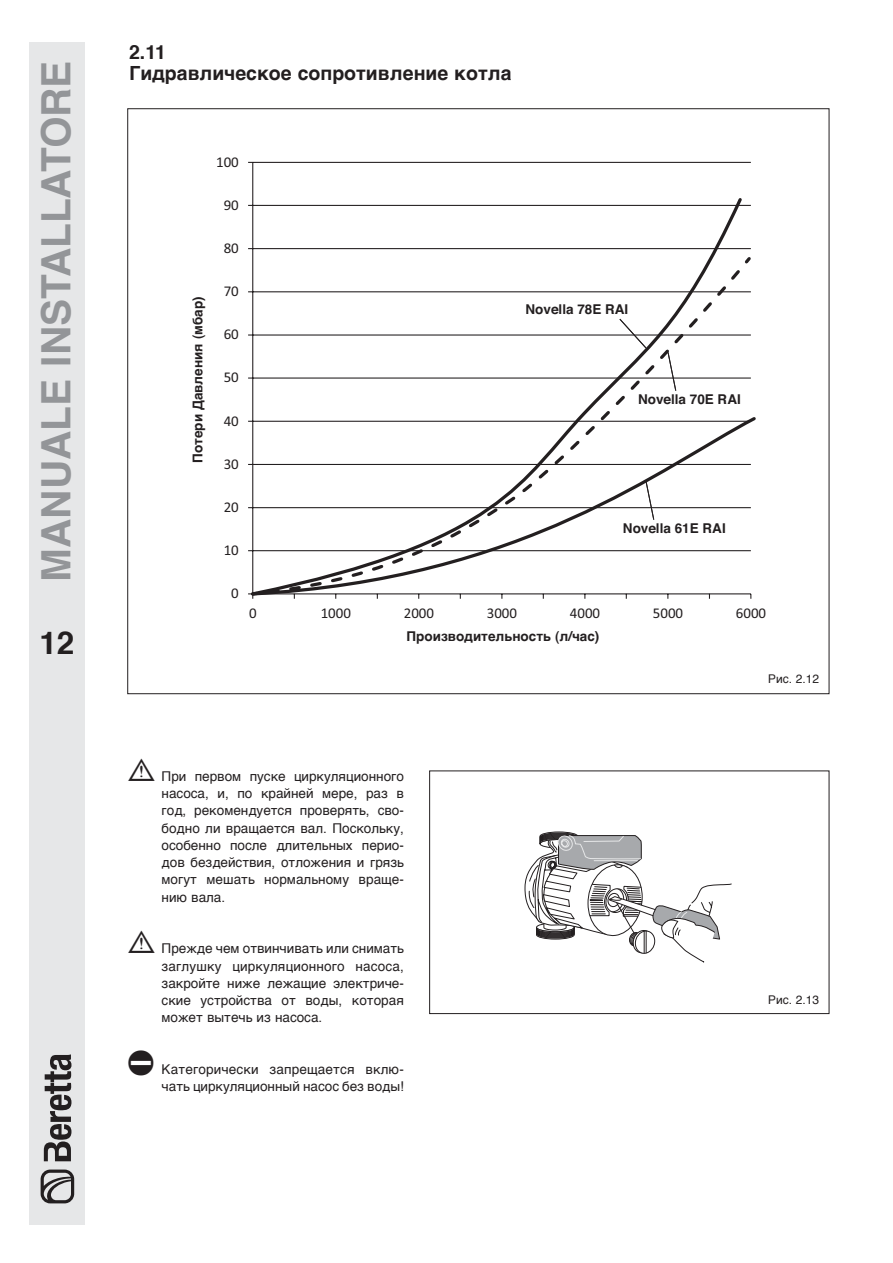
<style>
.page{position:relative;width:893px;height:1263px;background:#fff}
.page>*{position:absolute;margin:0;border:0;box-sizing:border-box;transform-origin:0 0}
.t1{font:700 40.5px "Helvetica";color:#939598}
.t2{font:700 31.5px "Helvetica";color:#231f20}
.t3{font:700 19.5px/21px "Helvetica";color:#231f20}
.t4{font:15px "Calibri";color:#231f20}
.t5{font:700 14.25px "Helvetica";letter-spacing:-.03em;color:#231f20}
.t6{font:13.5px/17.2px "Helvetica";letter-spacing:.005em;color:#231f20;text-align:justify}
.t7{font:700 13.5px "Helvetica";color:#231f20}
.t8{font:12px "Helvetica";color:#231f20}
</style>
<div class="page">
<div style="left:30px;top:43px;width:55px;height:1182px;background:#e6e7e8"></div>
<svg style="left:41px;top:1169px;width:33px;height:34px"></svg>
<svg style="left:44px;top:1054px;width:27px;height:107px"></svg>
<hr style="left:253px;top:377px;width:498px;height:2px;background:#231f20">
<hr style="left:253px;top:334px;width:498px;height:2px;background:#231f20">
<hr style="left:253px;top:291px;width:498px;height:1px;background:#231f20">
<hr style="left:253px;top:248px;width:498px;height:1px;background:#231f20">
<hr style="left:253px;top:205px;width:498px;height:1px;background:#231f20">
<hr style="left:253px;top:162px;width:498px;height:1px;background:#231f20">
<hr style="left:252px;top:162px;width:1px;height:432px;background:#231f20">
<svg style="left:745px;top:257px;width:6px;height:7px"></svg>
<svg style="left:249px;top:195px;width:495px;height:403px"></svg>
<svg style="left:525px;top:831px;width:207px;height:132px"></svg>
<div style="left:429px;top:771px;width:400px;height:243px;border:1px solid #231f20"></div>
<h1 class="t1" style="left:41px;top:581px;width:522px;rotate:-90deg">MANUALE INstALLAtORE</h1>
<h2 class="t2" style="left:39px;top:630px;width:37px">12</h2>
<h3 class="t3" style="left:129px;top:42px;width:384px">2.11<br>Гидравлическое сопротивление котла</h3>
<p class="t4" style="left:216px;top:153px;width:24px">100</p>
<p class="t4" style="left:224px;top:196px;width:17px">90</p>
<p class="t7" style="left:187px;top:463px;width:168px;rotate:-90deg">Потери Давления (мбар)</p>
<p class="t5" style="left:192px;top:453px;width:150px;rotate:-90deg">Perdite di carico (mbar)</p>
<p class="t4" style="left:224px;top:239px;width:17px">80</p>
<p class="t4" style="left:224px;top:282px;width:17px">70</p>
<p class="t4" style="left:224px;top:325px;width:17px">60</p>
<p class="t4" style="left:224px;top:368px;width:17px">50</p>
<p class="t4" style="left:224px;top:412px;width:17px">40</p>
<p class="t4" style="left:224px;top:455px;width:17px">30</p>
<p class="t4" style="left:224px;top:498px;width:17px">20</p>
<p class="t4" style="left:224px;top:541px;width:17px">10</p>
<p class="t7" style="left:526px;top:304px;width:104px">Novella 78E RAI</p>
<p class="t7" style="left:638px;top:394px;width:104px">Novella 70E RAI</p>
<p class="t7" style="left:623px;top:523px;width:104px">Novella 61E RAI</p>
<p class="t4" style="left:231px;top:584px;width:9px">0</p>
<p class="t4" style="left:249px;top:604px;width:9px">0</p>
<p class="t4" style="left:321px;top:604px;width:32px">1000</p>
<p class="t4" style="left:404px;top:604px;width:32px">2000</p>
<p class="t4" style="left:487px;top:604px;width:32px">3000</p>
<p class="t4" style="left:570px;top:604px;width:32px">4000</p>
<p class="t4" style="left:653px;top:604px;width:32px">5000</p>
<p class="t4" style="left:736px;top:604px;width:32px">6000</p>
<p class="t5" style="left:461px;top:630px;width:75px">Portata (l/h)</p>
<p class="t7" style="left:407px;top:626px;width:194px">Производительность (л/час)</p>
<p class="t8" style="left:768px;top:669px;width:53px">Рис. 2.12</p>
<p class="t6" style="left:162px;top:768px;width:244px;text-indent:-34px"><sup>b</sup> При первом пуске циркуляционного насоса, и, по крайней мере, раз в год, рекомендуется проверять, сво&shy;бодно ли вращается вал. Поскольку, особенно после длительных перио&shy;дов бездействия, отложения и грязь могут мешать нормальному враще&shy;нию вала.</p>
<p class="t6" style="left:162px;top:940px;width:244px;text-indent:-34px"><sup>b</sup> Прежде чем отвинчивать или снимать заглушку циркуляционного насоса, закройте ниже лежащие электриче&shy;ские устройства от воды, которая может вытечь из насоса.</p>
<p class="t6" style="left:128px;top:1061px;width:278px;text-align:right"><sup>a</sup> Категорически запрещается вклю&shy;чать циркуляционный насос без воды!</p>
<p class="t8" style="left:768px;top:990px;width:53px">Рис. 2.13</p>
</div>
